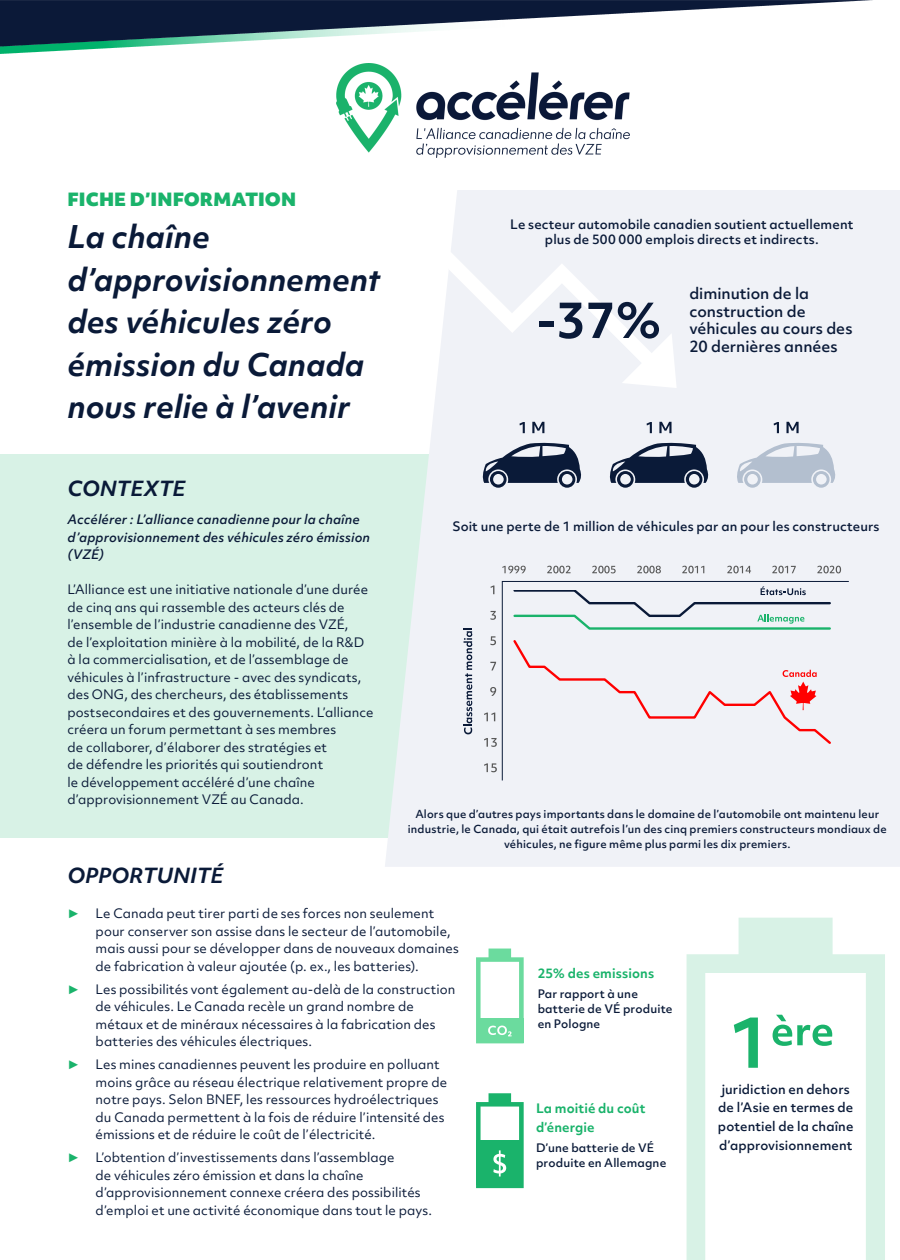
<style>
.page{position:relative;width:900px;height:1260px;background:#fff}
.page>*{position:absolute;margin:0;border:0;box-sizing:border-box;transform-origin:0 0}
.t1{font:italic 700 30px/42.5px "Objektiv Mk 1";letter-spacing:-.005em;color:#0a1a38}
.Text{font:italic 700 20px "Objektiv Mk 1";letter-spacing:-.005em;color:#0a1a38}
.t2{font:900 17.5px "Objektiv Mk 2";letter-spacing:.005em;color:#1ab36b}
.t3{font:500 15px/17.5px "Objektiv Mk 2";color:#0a1a38}
.Text-2{font:12.5px/17.5px "Objektiv Mk 2";letter-spacing:.005em;color:#0a1a38}
.t4{font:500 12.5px/18.8px "Objektiv Mk 2";letter-spacing:.01em;color:#0a1a38;text-align:center}
.Text-3{font:italic 500 12.5px/17.5px "Objektiv Mk 2";letter-spacing:.005em;color:#0a1a38}
.t5{font:700 12.5px/18.8px "Objektiv Mk 2";letter-spacing:.01em;color:#1ab36b}
.t6{font:12.5px "Arial";color:#1ab36b}
.t7{font:500 11.25px/15px "Objektiv Mk 2";letter-spacing:.015em;color:#0a1a38}
.t8{font:500 10.62px/15px "Objektiv Mk 2";letter-spacing:.015em;color:#0a1a38;text-align:center}
</style>
<div class="page">
<div style="left:0;top:455px;width:900px;height:383px;background:#d8f2e6"></div>
<svg style="left:385px;top:190px;width:515px;height:677px;fill:#f0f2f7"></svg>
<svg style="left:482px;top:442px;width:100px;height:46px"></svg>
<svg style="left:609px;top:442px;width:100px;height:46px"></svg>
<svg style="left:736px;top:442px;width:100px;height:46px"></svg>
<svg style="left:519px;top:422px;width:6px;height:11px"></svg>
<svg style="left:532px;top:422px;width:12px;height:11px"></svg>
<svg style="left:647px;top:422px;width:5px;height:11px"></svg>
<svg style="left:659px;top:422px;width:13px;height:11px"></svg>
<svg style="left:774px;top:422px;width:5px;height:11px"></svg>
<svg style="left:786px;top:422px;width:13px;height:11px"></svg>
<svg style="left:476px;top:949px;width:48px;height:94px"></svg>
<svg style="left:476px;top:1093px;width:48px;height:95px"></svg>
<svg style="left:687px;top:918px;width:198px;height:342px"></svg>
<svg style="left:429px;top:240px;width:248px;height:148px"></svg>
<img style="left:0;top:0;width:873px;height:54px">
<svg style="left:491px;top:586px;width:3px;height:8px"></svg>
<svg style="left:490px;top:611px;width:6px;height:9px"></svg>
<svg style="left:490px;top:636px;width:6px;height:9px"></svg>
<svg style="left:490px;top:662px;width:6px;height:8px"></svg>
<svg style="left:490px;top:687px;width:6px;height:9px"></svg>
<svg style="left:484px;top:713px;width:11px;height:8px"></svg>
<svg style="left:484px;top:738px;width:13px;height:9px"></svg>
<svg style="left:484px;top:763px;width:13px;height:9px"></svg>
<svg style="left:502px;top:566px;width:24px;height:7px"></svg>
<svg style="left:547px;top:566px;width:24px;height:7px"></svg>
<svg style="left:592px;top:566px;width:24px;height:7px"></svg>
<svg style="left:637px;top:566px;width:24px;height:7px"></svg>
<svg style="left:682px;top:566px;width:22px;height:7px"></svg>
<svg style="left:727px;top:566px;width:24px;height:7px"></svg>
<svg style="left:772px;top:566px;width:24px;height:7px"></svg>
<svg style="left:817px;top:566px;width:24px;height:7px"></svg>
<div style="left:502px;top:581px;width:347px;height:200px;background:#f0f2f7"></div>
<svg style="left:464px;top:628px;width:8px;height:106px"></svg>
<svg style="left:734px;top:1018px;width:24px;height:50px"></svg>
<svg style="left:773px;top:1015px;width:59px;height:31px"></svg>
<img style="left:337px;top:63px;width:292px;height:94px">
<p class="t2" style="left:68px;top:186px;width:230px">FICHE D’INFORMATION</p>
<p class="t1" style="left:68px;top:215px;width:314px">La chaîne d’approvisionnement des véhicules zéro émission du Canada nous relie à l’avenir</p>
<p class="Text" style="left:68px;top:474px;width:120px">CONTEXTE</p>
<p class="Text-3" style="left:68px;top:511px;width:304px">Accélérer : L’alliance canadienne pour la chaîne d’approvisionnement des véhicules zéro émission (VZÉ)</p>
<p class="Text-2" style="left:68px;top:581px;width:307px">L’Alliance est une initiative nationale d’une durée de cinq ans qui rassemble des acteurs clés de l’ensemble de l’industrie canadienne des VZÉ,<br>de l’exploitation minière à la mobilité, de la R&amp;D à la commercialisation, et de l’assemblage de véhicules à l’infrastructure - avec des syndicats, des ONG, des chercheurs, des établissements postsecondaires et des gouvernements. L’alliance créera un forum permettant à ses membres<br>de collaborer, d’élaborer des stratégies et<br>de défendre les priorités qui soutiendront<br>le développement accéléré d’une chaîne d’approvisionnement VZÉ au Canada.</p>
<p class="t4" style="left:510px;top:217px;width:345px;line-height:15px">Le secteur automobile canadien soutient actuellement plus de 500 000 emplois directs et indirects.</p>
<p class="t3" style="left:689px;top:285px;width:165px">diminution de la construction de véhicules au cours des<br>20 dernières années</p>
<p class="t4" style="left:452px;top:517px;width:429px">Soit une perte de 1 million de véhicules par an pour les constructeurs</p>
<p class="t8" style="left:408px;top:806px;width:481px">Alors que d’autres pays importants dans le domaine de l’automobile ont maintenu leur industrie, le Canada, qui était autrefois l’un des cinq premiers constructeurs mondiaux de véhicules, ne figure même plus parmi les dix premiers.</p>
<p class="Text" style="left:68px;top:861px;width:158px">OPPORTUNITÉ</p>
<p class="t6" style="left:68px;top:905px;width:14px">►</p>
<p class="Text-2" style="left:96px;top:905px;width:365px">Le Canada peut tirer parti de ses forces non seulement pour conserver son assise dans le secteur de l’automobile, mais aussi pour se développer dans de nouveaux domaines de fabrication à valeur ajoutée (p. ex., les batteries).</p>
<p class="t6" style="left:68px;top:981px;width:14px">►</p>
<p class="Text-2" style="left:96px;top:980px;width:361px">Les possibilités vont également au-delà de la construction de véhicules. Le Canada recèle un grand nombre de métaux et de minéraux nécessaires à la fabrication des batteries des véhicules électriques.</p>
<p class="t6" style="left:68px;top:1056px;width:14px">►</p>
<p class="Text-2" style="left:96px;top:1056px;width:353px">Les mines canadiennes peuvent les produire en polluant moins grâce au réseau électrique relativement propre de notre pays. Selon BNEF, les ressources hydroélectriques du Canada permettent à la fois de réduire l’intensité des émissions et de réduire le coût de l’électricité.</p>
<p class="t6" style="left:68px;top:1149px;width:14px">►</p>
<p class="Text-2" style="left:96px;top:1149px;width:338px">L’obtention d’investissements dans l’assemblage<br>de véhicules zéro émission et dans la chaîne d’approvisionnement connexe créera des possibilités d’emploi et une activité économique dans tout le pays.</p>
<p class="t5" style="left:538px;top:963px;width:118px">25% des emissions</p>
<p class="t7" style="left:538px;top:986px;width:136px">Par rapport à une batterie de VÉ produite en Pologne</p>
<p class="t5" style="left:536px;top:1099px;width:111px">La moitié du coût d’énergie</p>
<p class="t7" style="left:536px;top:1140px;width:132px">D’une batterie de VÉ produite en Allemagne</p>
<p class="t4" style="left:718px;top:1079px;width:137px;text-align:left">juridiction en dehors de l’Asie en termes de potentiel de la chaîne d’approvisionnement</p>
</div>
